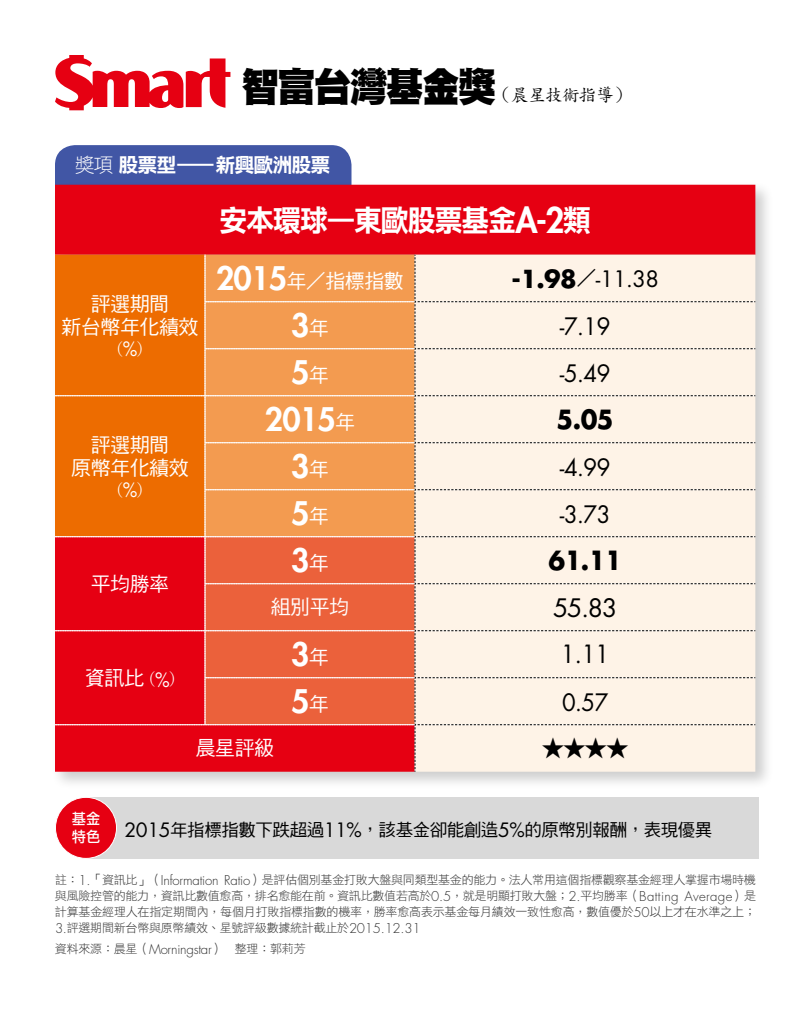
<style>
.page{position:relative;width:811px;height:1010px;background:#fff}
.page>*{position:absolute;margin:0;border:0;box-sizing:border-box;transform-origin:0 0}
.t1{font:40px "DF Hei Std W12";letter-spacing:-.05em;color:#000;scale:.95 1}
.t2{font:800 31.6px "Futura Std";color:#fff}
.t3{font:30px "DF Li Hei Std W7";letter-spacing:-.055em;color:#fff;scale:.95 1}
.t4{font:700 25.7px "Futura Std";color:#000;scale:.95 1}
.t5{font:24.8px "Futura Std";color:#000}
.t6{font:24.4px "Futura Std";color:#000;scale:.95 1}
.t7{font:23.4px "Futura Std";letter-spacing:-.025em;color:#000;scale:.95 1}
.t8{font:22.5px "DF Li Hei Std W7";color:#000}
.t9{font:22px "Futura Std";color:#000}
.t10{font:20px/23px "DF Hei Std W5";letter-spacing:-.025em;color:#fff;text-align:center}
.t11{font:20px "DF Li Hei Std W7";letter-spacing:-.05em;color:#fff}
.t12{font:17.5px "DF Hei Std W5";letter-spacing:-.025em;color:#000}
.t13{font:17.5px "DF Kai Shu Std W5";letter-spacing:-.03em;color:#000}
.t14{font:17.5px "DF Kai Shu Std W5";color:#fff;scale:.95 1}
.t15{font:15px/18px "DF Li Hei Std W5";color:#fff;scale:.95 1}
.t16{font:12px/16px "DF Li Hei Std W3";letter-spacing:-.02em;color:#333;text-align:justify}
.s1{font-family:"DF Li Hei Std W3"}
.s2{font-family:"Futura Std";font-weight:800;font-size:34.5px}
.s3{font-family:"Futura Std";font-size:19.3px}
.s4{font-family:"DF Kai Shu Std W5";font-size:17.5px}
.s5{font-family:"Futura Std";font-weight:800;font-size:31.6px}
.s6{font-weight:700;font-size:24.2px}
.s7{font-family:"DF Hei Std W5";font-size:20px}
.s8{font-family:"DF Hei Std W5";font-weight:400;font-size:20px}
.s9{font-family:"Futura Std";font-weight:300;font-size:13.2px}
</style>
<div class="page">
<svg style="left:55px;top:55px;width:175px;height:55px"></svg>
<div style="left:55px;top:145px;width:297px;height:36px;background:#4156a5"></div>
<div style="left:51px;top:181px;width:723px;height:609px;background:#000;opacity:.2"></div>
<div style="left:55px;top:185px;width:700px;height:70px;background:#e60012"></div>
<svg style="left:55px;top:255px;width:700px;height:517px;background:#f2a687"></svg>
<div style="left:87px;top:797px;width:672px;height:62px;background:#d9d9d9"></div>
<div style="left:55px;top:797px;width:62px;height:61px;background:#e60012;border-radius:50%"></div>
<div style="left:55px;top:797px;width:62px;height:62px;border:1px solid #fff;border-radius:50%"></div>
<h1 class="t1" style="left:242px;top:65px;width:270px">智富台灣基金獎</h1>
<h3 class="t13" style="left:494px;top:86px;width:138px">（晨星技術指導）</h3>
<h3 class="t11" style="left:75px;top:154px;width:257px"><span class="s1">獎項</span>股票型—新興歐洲股票</h3>
<h3 class="t3" style="left:219px;top:204px;width:393px">安本環球—東歐股票基金<span class="s2">A-2</span>類</h3>
<h3 class="t10" style="left:62px;top:292px;width:139px">評選期間<br>新台幣年化績效</h3>
<h3 class="t14" style="left:118px;top:339px;width:28px">(<span class="s3">%</span>)</h3>
<h3 class="t10" style="left:71px;top:433px;width:119px">評選期間<br>原幣年化績效</h3>
<h3 class="t14" style="left:118px;top:480px;width:28px">(<span class="s3">%</span>)</h3>
<h3 class="t10" style="left:91px;top:572px;width:80px">平均勝率</h3>
<h3 class="t10" style="left:85px;top:666px;width:91px">資訊比 <span class="s4">(</span><span class="s3">%</span><span class="s4">)</span></h3>
<h3 class="t10" style="left:216px;top:269px;width:189px"><span class="s5">2015</span>年／指標指數</h3>
<h3 class="t9" style="left:511px;top:265px;width:149px"><span class="s6">-1.98</span><span class="s7">／</span>-11.38</h3>
<h2 class="t2" style="left:291px;top:305px;width:39px">3<span class="s8">年</span></h2>
<h3 class="t7" style="left:560px;top:311px;width:55px">-7.19</h3>
<h2 class="t2" style="left:291px;top:352px;width:39px">5<span class="s8">年</span></h2>
<h3 class="t7" style="left:560px;top:358px;width:55px">-5.49</h3>
<h2 class="t2" style="left:265px;top:399px;width:92px">2015<span class="s8">年</span></h2>
<h3 class="t4" style="left:557px;top:402px;width:62px">5.05</h3>
<h2 class="t2" style="left:291px;top:446px;width:39px">3<span class="s8">年</span></h2>
<h3 class="t7" style="left:560px;top:452px;width:55px">-4.99</h3>
<h2 class="t2" style="left:291px;top:493px;width:39px">5<span class="s8">年</span></h2>
<h3 class="t7" style="left:560px;top:499px;width:55px">-3.73</h3>
<h2 class="t2" style="left:291px;top:540px;width:39px">3<span class="s8">年</span></h2>
<h3 class="t4" style="left:548px;top:543px;width:79px">61.11</h3>
<h3 class="t10" style="left:271px;top:595px;width:80px">組別平均</h3>
<h3 class="t5" style="left:553px;top:592px;width:66px">55.83</h3>
<h2 class="t2" style="left:291px;top:634px;width:39px">3<span class="s8">年</span></h2>
<h3 class="t6" style="left:561px;top:639px;width:53px">1.11</h3>
<h2 class="t2" style="left:291px;top:681px;width:39px">5<span class="s8">年</span></h2>
<h3 class="t7" style="left:562px;top:687px;width:50px">0.57</h3>
<p class="t15" style="left:72px;top:809px;width:31px">基金特色</p>
<h3 class="t10" style="left:196px;top:736px;width:80px">晨星評級</h3>
<h3 class="t8" style="left:542px;top:736px;width:88px">★★★★</h3>
<h3 class="t12" style="left:125px;top:820px;width:589px"><span class="s3">2015</span>年指標指數下跌超過<span class="s3">11%</span>，該基金卻能創造<span class="s3">5%</span>的原幣別報酬，表現優異</h3>
<p class="t16" style="left:55px;top:872px;width:703px">註：<span class="s9">1.</span>「資訊比」（<span class="s9">Information Ratio</span>）是評估個別基金打敗大盤與同類型基金的能力。法人常用這個指標觀察基金經理人掌握市場時機與風險控管的能力，資訊比數值愈高，排名愈能在前。資訊比數值若高於<span class="s9">0.5</span>，就是明顯打敗大盤；<span class="s9">2.</span>平均勝率（<span class="s9">Batting Average</span>）是計算基金經理人在指定期間內，每個月打敗指標指數的機率，勝率愈高表示基金每月績效一致性愈高，數值優於<span class="s9">50</span>以上才在水準之上；<span class="s9">3.</span>評選期間新台幣與原幣績效、星號評級數據統計截止於<span class="s9">2015.12.31</span></p>
<p class="t16" style="left:55px;top:941px;width:252px">資料來源：晨星（<span class="s9">Morningstar</span>） 整理：郭莉芳</p>
</div>
